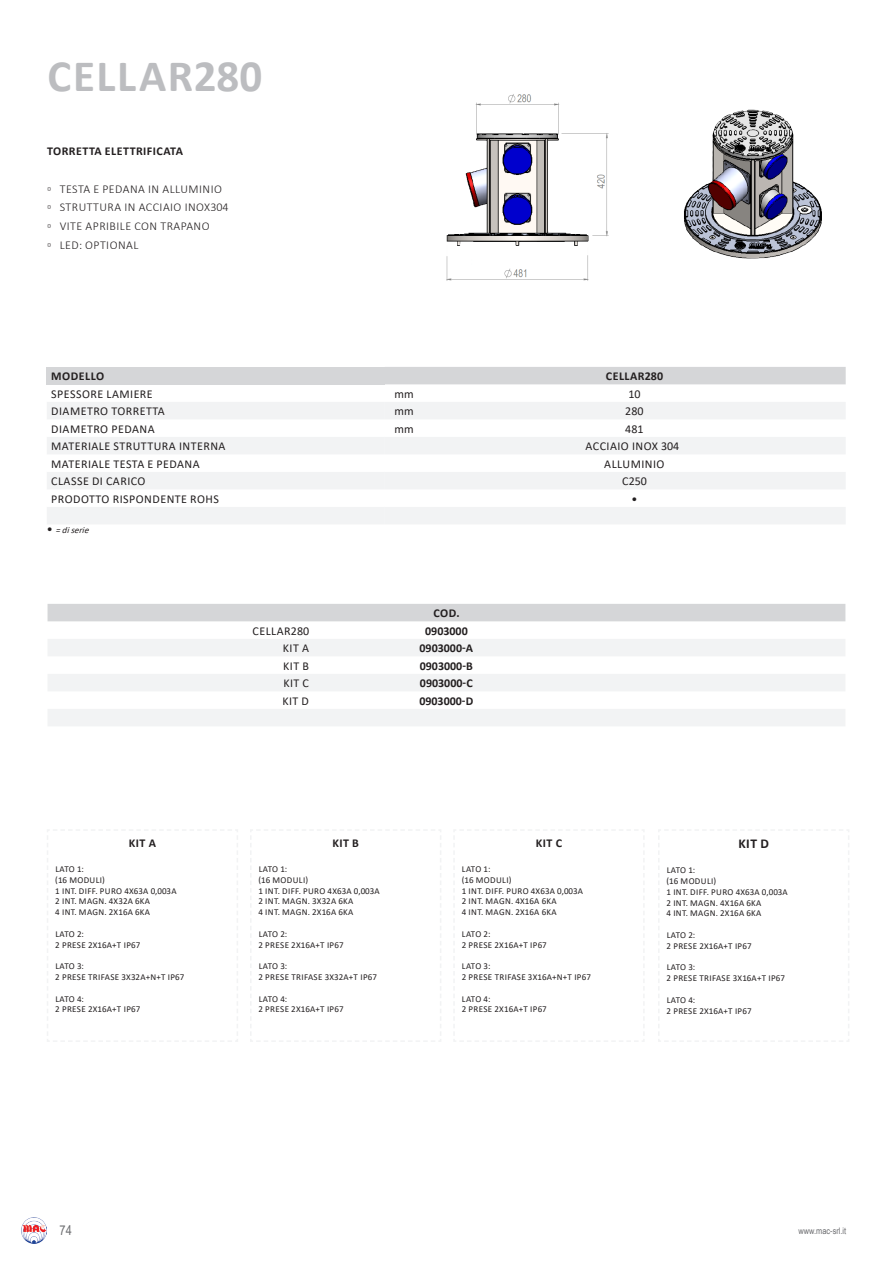
<style>
.page{position:relative;width:893px;height:1263px;background:#fff}
.page>*{position:absolute;margin:0;border:0;box-sizing:border-box;transform-origin:0 0}
.Capitoli_x_sommario{font:700 45px "Calibri";letter-spacing:.03em;color:#bcbdc0}
.t1{font:700 13.5px "Calibri";color:#231f20}
.Sfondo{font:13.5px "Arial Narrow";color:#6c6d70}
.Tabelle{font:12px "Calibri";letter-spacing:.04em;color:#231f20}
.t2{font:300 12px "Calibri";letter-spacing:.04em;color:#231f20}
.Tabelle_NEUTRO_MAIUS{font:12px "Calibri";letter-spacing:.04em;color:#231f20}
.Tabella_Neutro_CODIC{font:700 12px "Calibri";color:#231f20}
.Caratteristiche{font:700 12px "Calibri";letter-spacing:.04em;color:#231f20}
.Caratteristiche_DX{font:12px "Calibri";letter-spacing:.04em;color:#231f20}
.Tabella_Neutro_CODIC-2{font:700 12px "Calibri";letter-spacing:.04em;color:#231f20}
.Tabelle-2{font:700 12px "Calibri";letter-spacing:.04em;color:#231f20}
.t3{font:9px "Calibri";letter-spacing:.03em;color:#231f20}
.t4{font:9px "Arial Narrow";color:#6c6d70}
.Tabelle-3{font:italic 9px "Calibri";color:#231f20}
.s1{font-weight:400}
.s2{font-style:normal;font-size:12px}
</style>
<div class="page">
<svg style="left:47px;top:830px;width:191px;height:212px"></svg>
<svg style="left:250px;top:830px;width:191px;height:212px"></svg>
<svg style="left:658px;top:830px;width:191px;height:212px"></svg>
<img style="left:684px;top:109px;width:138px;height:150px">
<img style="left:446px;top:94px;width:163px;height:187px">
<svg style="left:454px;top:830px;width:190px;height:212px"></svg>
<img style="left:21px;top:1218px;width:26px;height:25px">
<div style="left:385px;top:367px;width:461px;height:17px;background:#d5d6d8"></div>
<svg style="left:385px;top:402px;width:460px;height:122px;fill:#f2f3f4"></svg>
<div style="left:47px;top:367px;width:338px;height:17px;background:#d5d6d8"></div>
<svg style="left:47px;top:402px;width:338px;height:52px"></svg>
<svg style="left:47px;top:472px;width:338px;height:52px"></svg>
<div style="left:48px;top:604px;width:797px;height:17px;background:#d5d6d8"></div>
<svg style="left:48px;top:639px;width:797px;height:87px;fill:#f2f3f4"></svg>
<p class="Capitoli_x_sommario" style="left:48px;top:44px;width:216px">CELLAR280</p>
<p class="Caratteristiche" style="left:47px;top:143px;width:137px">TORRETTA ELETTRIFICATA</p>
<p class="t2" style="left:47px;top:181px;width:176px"><span class="s1">▫</span> TESTA E PEDANA IN ALLUMINIO</p>
<p class="t2" style="left:47px;top:200px;width:183px"><span class="s1">▫</span> STRUTTURA IN ACCIAIO INOX304</p>
<p class="t2" style="left:47px;top:218px;width:164px"><span class="s1">▫</span> VITE APRIBILE CON TRAPANO</p>
<p class="t2" style="left:47px;top:237px;width:93px"><span class="s1">▫</span> LED: OPTIONAL</p>
<p class="Tabelle-2" style="left:51px;top:368px;width:54px">MODELLO</p>
<p class="Tabelle" style="left:51px;top:385px;width:103px">SPESSORE LAMIERE</p>
<p class="Tabelle" style="left:51px;top:403px;width:115px">DIAMETRO TORRETTA</p>
<p class="Tabelle" style="left:51px;top:420px;width:105px">DIAMETRO PEDANA</p>
<p class="Tabelle" style="left:51px;top:438px;width:176px">MATERIALE STRUTTURA INTERNA</p>
<p class="Tabelle" style="left:51px;top:455px;width:150px">MATERIALE TESTA E PEDANA</p>
<p class="Tabelle" style="left:51px;top:473px;width:96px">CLASSE DI CARICO</p>
<p class="Tabelle" style="left:51px;top:490px;width:169px">PRODOTTO RISPONDENTE ROHS</p>
<p class="Tabelle-3" style="left:47px;top:524px;width:46px"><span class="s2">•</span> =diserie</p>
<p class="Tabella_Neutro_CODIC-2" style="left:606px;top:368px;width:59px">CELLAR280</p>
<p class="Tabelle" style="left:394px;top:385px;width:21px">mm</p>
<p class="Tabelle_NEUTRO_MAIUS" style="left:628px;top:385px;width:14px">10</p>
<p class="Tabelle" style="left:394px;top:403px;width:21px">mm</p>
<p class="Tabelle_NEUTRO_MAIUS" style="left:625px;top:403px;width:20px">280</p>
<p class="Tabelle" style="left:394px;top:420px;width:21px">mm</p>
<p class="Tabelle_NEUTRO_MAIUS" style="left:625px;top:420px;width:20px">481</p>
<p class="Caratteristiche_DX" style="left:585px;top:438px;width:95px">ACCIAIO INOX 304</p>
<p class="Tabelle_NEUTRO_MAIUS" style="left:604px;top:455px;width:62px">ALLUMINIO</p>
<p class="Tabelle_NEUTRO_MAIUS" style="left:622px;top:473px;width:26px">C250</p>
<p class="Tabelle_NEUTRO_MAIUS" style="left:631px;top:490px;width:7px">•</p>
<p class="Tabella_Neutro_CODIC" style="left:434px;top:605px;width:28px">COD.</p>
<p class="Tabelle_NEUTRO_MAIUS" style="left:253px;top:622px;width:58px">CELLAR280</p>
<p class="Tabella_Neutro_CODIC" style="left:425px;top:622px;width:44px">0903000</p>
<p class="Tabelle_NEUTRO_MAIUS" style="left:283px;top:640px;width:28px">KIT A</p>
<p class="Tabella_Neutro_CODIC" style="left:419px;top:640px;width:55px">0903000-A</p>
<p class="Tabelle_NEUTRO_MAIUS" style="left:283px;top:657px;width:27px">KIT B</p>
<p class="Tabella_Neutro_CODIC" style="left:420px;top:657px;width:55px">0903000-B</p>
<p class="Tabelle_NEUTRO_MAIUS" style="left:283px;top:675px;width:27px">KIT C</p>
<p class="Tabella_Neutro_CODIC" style="left:420px;top:675px;width:54px">0903000-C</p>
<p class="Tabelle_NEUTRO_MAIUS" style="left:282px;top:692px;width:28px">KIT D</p>
<p class="Tabella_Neutro_CODIC" style="left:419px;top:692px;width:56px">0903000-D</p>
<p class="Caratteristiche" style="left:129px;top:834px;width:29px">KIT A</p>
<p class="t3" style="left:55px;top:863px;width:30px">LATO 1:</p>
<p class="t3" style="left:55px;top:873px;width:51px">(16 MODULI)</p>
<p class="t3" style="left:55px;top:884px;width:123px">1 INT. DIFF. PURO 4X63A 0,003A</p>
<p class="t3" style="left:55px;top:895px;width:96px">2 INT. MAGN. 4X32A 6KA</p>
<p class="t3" style="left:55px;top:906px;width:96px">4 INT. MAGN. 2X16A 6KA</p>
<p class="t3" style="left:55px;top:927px;width:30px">LATO 2:</p>
<p class="t3" style="left:55px;top:938px;width:87px">2 PRESE 2X16A+T IP67</p>
<p class="t3" style="left:55px;top:960px;width:30px">LATO 3:</p>
<p class="t3" style="left:55px;top:971px;width:131px">2 PRESE TRIFASE 3X32A+N+T IP67</p>
<p class="t3" style="left:55px;top:992px;width:30px">LATO 4:</p>
<p class="t3" style="left:55px;top:1003px;width:87px">2 PRESE 2X16A+T IP67</p>
<p class="Caratteristiche" style="left:332px;top:834px;width:28px">KIT B</p>
<p class="t3" style="left:259px;top:863px;width:30px">LATO 1:</p>
<p class="t3" style="left:259px;top:873px;width:51px">(16 MODULI)</p>
<p class="t3" style="left:259px;top:884px;width:123px">1 INT. DIFF. PURO 4X63A 0,003A</p>
<p class="t3" style="left:259px;top:895px;width:96px">2 INT. MAGN. 3X32A 6KA</p>
<p class="t3" style="left:259px;top:906px;width:96px">4 INT. MAGN. 2X16A 6KA</p>
<p class="t3" style="left:259px;top:927px;width:30px">LATO 2:</p>
<p class="t3" style="left:259px;top:938px;width:87px">2 PRESE 2X16A+T IP67</p>
<p class="t3" style="left:259px;top:960px;width:30px">LATO 3:</p>
<p class="t3" style="left:259px;top:971px;width:120px">2 PRESE TRIFASE 3X32A+T IP67</p>
<p class="t3" style="left:259px;top:992px;width:30px">LATO 4:</p>
<p class="t3" style="left:259px;top:1003px;width:87px">2 PRESE 2X16A+T IP67</p>
<p class="Caratteristiche" style="left:536px;top:834px;width:28px">KIT C</p>
<p class="t3" style="left:462px;top:863px;width:30px">LATO 1:</p>
<p class="t3" style="left:462px;top:873px;width:51px">(16 MODULI)</p>
<p class="t3" style="left:462px;top:884px;width:123px">1 INT. DIFF. PURO 4X63A 0,003A</p>
<p class="t3" style="left:462px;top:895px;width:96px">2 INT. MAGN. 4X16A 6KA</p>
<p class="t3" style="left:462px;top:906px;width:96px">4 INT. MAGN. 2X16A 6KA</p>
<p class="t3" style="left:462px;top:927px;width:30px">LATO 2:</p>
<p class="t3" style="left:462px;top:938px;width:87px">2 PRESE 2X16A+T IP67</p>
<p class="t3" style="left:462px;top:960px;width:30px">LATO 3:</p>
<p class="t3" style="left:462px;top:971px;width:131px">2 PRESE TRIFASE 3X16A+N+T IP67</p>
<p class="t3" style="left:462px;top:992px;width:30px">LATO 4:</p>
<p class="t3" style="left:462px;top:1003px;width:87px">2 PRESE 2X16A+T IP67</p>
<p class="t1" style="left:738px;top:834px;width:32px">KIT D</p>
<p class="t3" style="left:667px;top:864px;width:30px">LATO 1:</p>
<p class="t3" style="left:667px;top:875px;width:51px">(16 MODULI)</p>
<p class="t3" style="left:667px;top:885px;width:123px">1 INT. DIFF. PURO 4X63A 0,003A</p>
<p class="t3" style="left:667px;top:896px;width:96px">2 INT. MAGN. 4X16A 6KA</p>
<p class="t3" style="left:667px;top:907px;width:96px">4 INT. MAGN. 2X16A 6KA</p>
<p class="t3" style="left:667px;top:929px;width:30px">LATO 2:</p>
<p class="t3" style="left:667px;top:939px;width:87px">2 PRESE 2X16A+T IP67</p>
<p class="t3" style="left:667px;top:961px;width:30px">LATO 3:</p>
<p class="t3" style="left:667px;top:972px;width:120px">2 PRESE TRIFASE 3X16A+T IP67</p>
<p class="t3" style="left:667px;top:993px;width:30px">LATO 4:</p>
<p class="t3" style="left:667px;top:1004px;width:87px">2 PRESE 2X16A+T IP67</p>
<p class="Sfondo" style="left:60px;top:1221px;width:14px">74</p>
<p class="t4" style="left:799px;top:1224px;width:49px">www.mac-srl.it</p>
</div>
